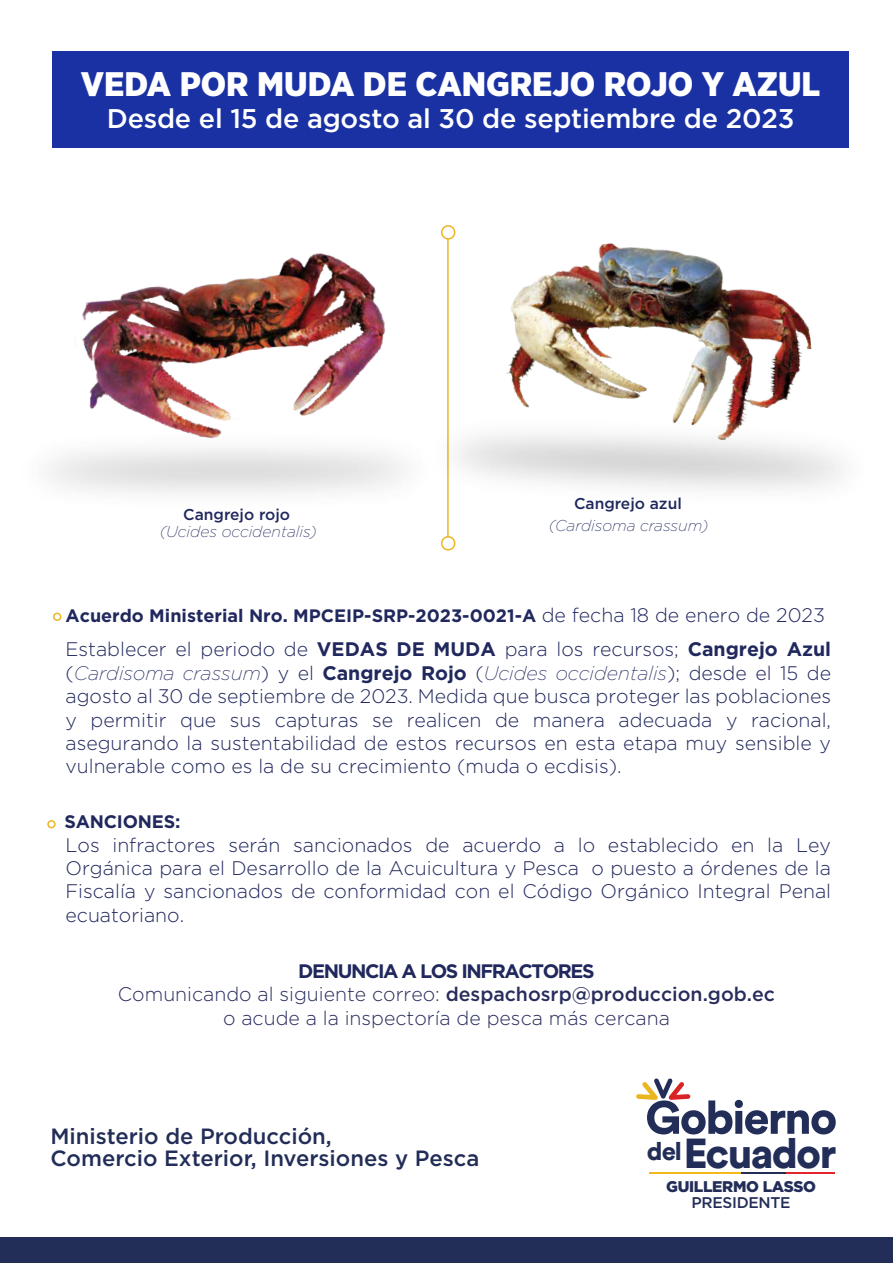
<style>
.page{position:relative;width:893px;height:1263px;background:#fff}
.page>*{position:absolute;margin:0;border:0;box-sizing:border-box;transform-origin:0 0}
.t1{font:900 41.85px "Circular XXTT Trial";letter-spacing:-.04em;color:#222d58}
.t2{font:900 34.05px "Gotham Narrow";color:#fff;scale:1.05 1}
.t3{font:500 27px "Gotham";letter-spacing:-.01em;color:#fff}
.t4{font:900 25.05px "Circular XXTT Trial";color:#222d58}
.t5{font:500 22.05px/22px "Gotham";color:#222d58}
.t6{font:300 19.65px/23.4px "Gotham";color:#20285d;text-align:justify}
.t7{font:300 19.65px/23.4px "Gotham";color:#272c5c;text-align:center}
.t8{font:700 19.5px "Gotham";letter-spacing:-.075em;color:#20285d}
.t9{font:700 18.15px "Gotham";letter-spacing:-.01em;color:#20285d}
.t10{font:700 18px "Gotham";color:#20285d}
.t11{font:italic 200 15.75px "Gotham";color:#20285d}
.t12{font:500 15.75px "Gotham";color:#20285d}
.t13{font:900 15.45px "Gotham";letter-spacing:-.02em;color:#222d58}
.t14{font:500 15.45px "Gotham";letter-spacing:-.02em;color:#222d58}
.s1{font-weight:300;font-size:19.65px}
.s2{font-weight:700}
.s3{font-weight:200;font-style:italic}
.s4{font-weight:500}
</style>
<div class="page">
<div style="left:53px;top:613px;width:8px;height:8px;border:2px solid #ebb525;border-radius:50%"></div>
<div style="left:47px;top:820px;width:9px;height:8px;border:2px solid #ebb525;border-radius:50%"></div>
<img style="left:511px;top:243px;width:300px;height:94px">
<img style="left:82px;top:253px;width:303px;height:98px">
<hr style="left:447px;top:239px;width:2px;height:298px;background:#ebb525">
<div style="left:441px;top:225px;width:14px;height:15px;border:2px solid #ebb525;border-radius:50%"></div>
<img style="left:337px;top:337px;width:504px;height:153px">
<img style="left:50px;top:351px;width:477px;height:200px">
<div style="left:52px;top:51px;width:797px;height:97px;background:#1a31a3"></div>
<div style="left:0;top:1237px;width:893px;height:26px;background:#222d58"></div>
<svg style="left:636px;top:1078px;width:200px;height:56px"></svg>
<hr style="left:649px;top:1172px;width:185px;height:2px;background:#f3b91a">
<hr style="left:741px;top:1172px;width:93px;height:2px;background:#242d58">
<hr style="left:786px;top:1172px;width:48px;height:2px;background:#e3252b">
<h2 class="t2" style="left:81px;top:61px;width:706px">VEDA POR MUDA DE CANGREJO ROJO Y AZUL</h2>
<h3 class="t3" style="left:107px;top:101px;width:689px">Desde el 15 de agosto al 30 de septiembre de 2023</h3>
<p class="t12" style="left:183px;top:504px;width:108px">Cangrejo rojo</p>
<p class="t11" style="left:160px;top:523px;width:158px">(Ucides occidentalis)</p>
<p class="t12" style="left:574px;top:493px;width:109px">Cangrejo azul</p>
<p class="t11" style="left:549px;top:517px;width:161px">(Cardisoma crassum)</p>
<p class="t10" style="left:66px;top:604px;width:761px">Acuerdo Ministerial Nro. MPCEIP-SRP-2023-0021-A <span class="s1">de fecha 18 de enero de 2023</span></p>
<p class="t6" style="left:66px;top:637px;width:767px">Establecer el periodo de <span class="s2">VEDAS DE MUDA</span> para los recursos; <span class="s2">Cangrejo Azul </span>(<span class="s3">Cardisoma crassum</span>) y el <span class="s2">Cangrejo Rojo</span> (<span class="s3">Ucides occidentalis</span>); desde el 15 de agosto al 30 de septiembre de 2023. Medida que busca proteger las poblaciones y permitir que sus capturas se realicen de manera adecuada y racional, asegurando la sustentabilidad de estos recursos en esta etapa muy sensible y vulnerable como es la de su crecimiento (muda o ecdisis).</p>
<p class="t9" style="left:64px;top:809px;width:117px">SANCIONES:</p>
<p class="t6" style="left:66px;top:832px;width:767px">Los infractores serán sancionados de acuerdo a lo establecido en la Ley Orgánica para el Desarrollo de la Acuicultura y Pesca o puesto a órdenes de la Fiscalía y sancionados de conformidad con el Código Orgánico Integral Penal ecuatoriano.</p>
<p class="t8" style="left:298px;top:958px;width:298px">DENUNCIA A LOS INFRACTORES</p>
<p class="t7" style="left:118px;top:982px;width:659px">Comunicando al siguiente correo: <span class="s4">despachosrp@produccion.gob.ec </span>o acude a la inspectoría de pesca más cercana</p>
<p class="t5" style="left:50px;top:1125px;width:430px">Ministerio de Producción,<br>Comercio Exterior, Inversiones y Pesca</p>
<h1 class="t1" style="left:683px;top:1137px;width:154px">Ecuador</h1>
<p class="t4" style="left:647px;top:1142px;width:37px">del</p>
<p class="t13" style="left:666px;top:1176px;width:151px">GUILLERMO LASSO</p>
<p class="t14" style="left:692px;top:1192px;width:100px">PRESIDENTE</p>
</div>
